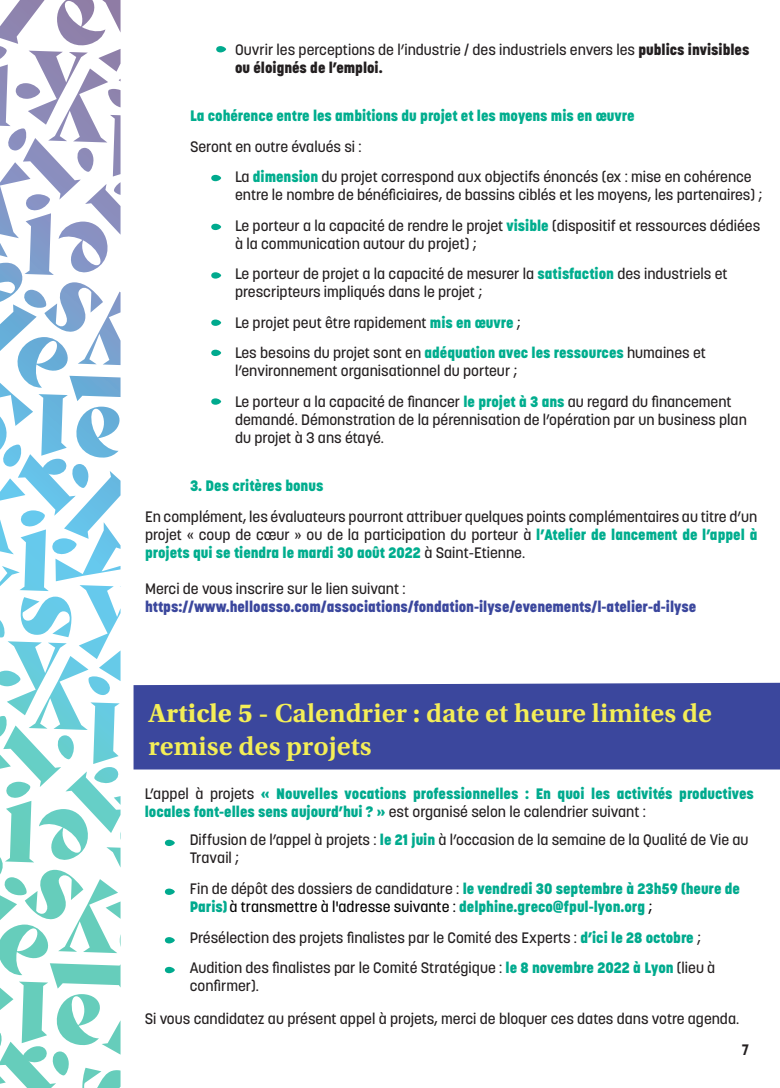
<style>
.page{position:relative;width:780px;height:1088px;background:#fff}
.page>*{position:absolute;margin:0;border:0;box-sizing:border-box;transform-origin:0 0}
.t1{font:27.5px/33px "Utopia Std Semibold Capt";color:#f4ee57}
.t2{font:500 15px/30.5px "Korolev";color:#231f20}
.t3{font:800 15px/18px "Korolev";color:#00aa8e}
.t4{font:800 15px "Korolev";color:#3b479d}
.t5{font:800 15px "Korolev";color:#00ad8e}
.t6{font:700 15px "Korolev";color:#231f20}
.s1{font-weight:800}
.s2{font-weight:800;color:#00ad8e}
.s3{font-family:"Utopia Std Bold Capt"}
.s4{font-weight:500;color:#231f20}
.s5{font-weight:800;color:#00aa8e}
.s6{font-weight:500;color:#000}
.s7{color:#00ab8e}
</style>
<div class="page">
<svg style="left:0;top:0;width:121px;height:1088px"></svg>
<svg style="left:216px;top:46px;width:10px;height:6px"></svg>
<svg style="left:211px;top:175px;width:10px;height:6px"></svg>
<svg style="left:211px;top:224px;width:10px;height:6px"></svg>
<svg style="left:211px;top:272px;width:10px;height:7px"></svg>
<svg style="left:211px;top:319px;width:10px;height:7px"></svg>
<svg style="left:211px;top:350px;width:10px;height:6px"></svg>
<svg style="left:211px;top:398px;width:10px;height:7px"></svg>
<div style="left:133px;top:683px;width:647px;height:86px;background:#3b479d"></div>
<svg style="left:165px;top:840px;width:10px;height:6px"></svg>
<svg style="left:165px;top:888px;width:10px;height:7px"></svg>
<svg style="left:165px;top:937px;width:10px;height:6px"></svg>
<svg style="left:165px;top:967px;width:10px;height:6px"></svg>
<p class="t2" style="left:235px;top:41px;width:515px;line-height:18px">Ouvrir les perceptions de l’industrie / des industriels envers les <span class="s1">publics invisibles ou éloignés de l’emploi.</span></p>
<p class="t5" style="left:190px;top:107px;width:446px">La cohérence entre les ambitions du projet et les moyens mis en œuvre</p>
<p class="t2" style="left:235px;top:131px;width:518px;text-indent:-45px">Seront en outre évalués si :<br>La <span class="s2">dimension</span> du projet correspond aux objectifs énoncés (ex : mise en cohérence</p>
<p class="t2" style="left:235px;top:180px;width:528px">entre le nombre de bénéficiaires, de bassins ciblés et les moyens, les partenaires) ;<br>Le porteur a la capacité de rendre le projet <span class="s2">visible</span> (dispositif et ressources dédiées</p>
<p class="t2" style="left:235px;top:228px;width:494px">à la communication autour du projet) ;<br>Le porteur de projet a la capacité de mesurer la <span class="s2">satisfaction</span> des industriels et</p>
<p class="t2" style="left:235px;top:277px;width:472px">prescripteurs impliqués dans le projet ;<br>Le projet peut être rapidement <span class="s2">mis en œuvre</span> ;<br>Les besoins du projet sont en <span class="s2">adéquation avec les ressources</span> humaines et</p>
<p class="t2" style="left:235px;top:356px;width:498px">l’environnement organisationnel du porteur ;<br>Le porteur a la capacité de financer <span class="s2">le projet à 3 ans</span> au regard du financement</p>
<p class="t2" style="left:235px;top:411px;width:513px;line-height:18px">demandé. Démonstration de la pérennisation de l’opération par un business plan du projet à 3 ans étayé.</p>
<p class="t5" style="left:190px;top:477px;width:135px">3. Des critères bonus</p>
<p class="t2" style="left:145px;top:508px;width:613px;line-height:18px;text-align:justify">En complément, les évaluateurs pourront attribuer quelques points complémentaires au titre d’un projet « coup de cœur » ou de la participation du porteur à <span class="s2">l’Atelier de lancement de l’appel à projets qui se tiendra le mardi 30 août 2022</span> à Saint-Etienne.</p>
<p class="t2" style="left:145px;top:573px;width:262px">Merci de vous inscrire sur le lien suivant :</p>
<p class="t4" style="left:145px;top:597px;width:552px">https://www.helloasso.com/associations/fondation-ilyse/evenements/l-atelier-d-ilyse</p>
<h1 class="t1" style="left:148px;top:696px;width:565px"><span class="s3">Article 5</span> - Calendrier : date et heure limites de remise des projets</h1>
<p class="t3" style="left:145px;top:785px;width:610px"><span class="s4">L’appel à projets</span> « Nouvelles vocations professionnelles : En quoi les activités productives locales font-elles sens aujourd’hui ? » <span class="s4">est organisé selon le calendrier suivant :</span></p>
<p class="t2" style="left:190px;top:831px;width:560px;line-height:18px">Diffusion de l’appel à projets : <span class="s5">le 21 juin</span> à l’occasion de la semaine de la Qualité de Vie au<br>Travail ;</p>
<p class="t3" style="left:190px;top:880px;width:551px"><span class="s4">Fin de dépôt des dossiers de candidature :</span> le vendredi 30 septembre à 23h59 (heure de<br>Paris)<span class="s6">à transmettre à l'adresse suivante :</span> <span class="s7">delphine.greco@fpul-lyon.org</span> <span class="s6">;</span></p>
<p class="t2" style="left:190px;top:922px;width:527px">Présélection des projets finalistes par le Comité des Experts : <span class="s5">d’ici le 28 octobre</span> ;<br>Audition des finalistes par le Comité Stratégique : <span class="s5">le 8 novembre 2022 à Lyon</span> (lieu à</p>
<p class="t2" style="left:190px;top:970px;width:71px">confirmer).</p>
<p class="t2" style="left:145px;top:1003px;width:596px">Si vous candidatez au présent appel à projets, merci de bloquer ces dates dans votre agenda.</p>
<p class="t6" style="left:742px;top:1040px;width:9px">7</p>
</div>
